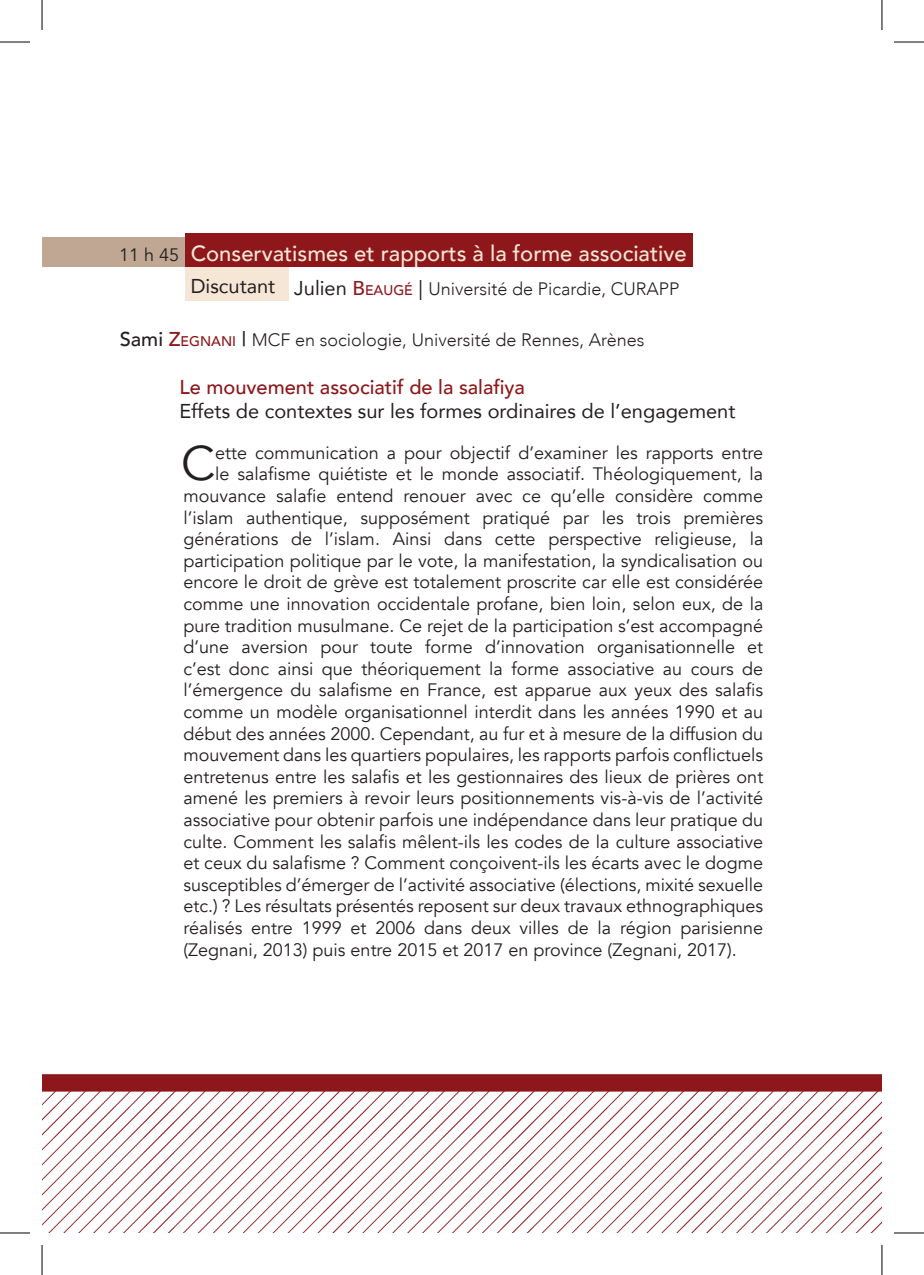
<style>
.page{position:relative;width:924px;height:1275px;background:#fff}
.page>*{position:absolute;margin:0;border:0;box-sizing:border-box;transform-origin:0 0}
.Résumé{font:48.6px "Avenir";color:#231f20}
.Titre_session{font:500 22px "Avenir";color:#f6e6d6}
.Sous-titre_communica{font:20px "Avenir";color:#231f20}
.Paragraphe_Titre_com{font:500 20px "Avenir";color:#8d171a}
.Discutant{font:20px "Avenir";color:#231f20}
.Résumé-2{font:18px "Avenir";color:#231f20}
.Paragraphe_nom_inter{font:300 18px "Avenir";color:#231f20}
.Discutant-2{font:300 18px "Avenir";color:#231f20}
.Heures{font:18px "Avenir";color:#231f20}
.s1{font-weight:400;font-size:20px}
.s2{font-weight:500;font-size:20px;color:#8d171a}
.s3{font-weight:500;font-size:14px;color:#8d171a}
.s4{font-weight:500;font-size:20px}
</style>
<div class="page">
<svg style="left:42px;top:1074px;width:839px;height:159px"></svg>
<div style="left:42px;top:237px;width:143px;height:30px;background:#c0a793"></div>
<div style="left:185px;top:233px;width:507px;height:34px;background:#8d171a"></div>
<div style="left:185px;top:268px;width:103px;height:33px;background:#f6e6d6"></div>
<hr style="left:0;top:42px;width:30px;height:1px;background:#000">
<hr style="left:893px;top:42px;width:30px;height:1px;background:#000">
<hr style="left:0;top:1232px;width:30px;height:1px;background:#000">
<hr style="left:893px;top:1232px;width:30px;height:1px;background:#000">
<hr style="left:42px;top:0;width:1px;height:30px;background:#000">
<hr style="left:42px;top:1245px;width:1px;height:30px;background:#000">
<hr style="left:881px;top:0;width:1px;height:30px;background:#000">
<hr style="left:881px;top:1245px;width:1px;height:30px;background:#000">
<p class="Heures" style="left:119px;top:244px;width:62px">11 h 45</p>
<p class="Titre_session" style="left:191px;top:234px;width:497px">Conservatismes et rapports à la forme associative</p>
<p class="Discutant" style="left:191px;top:270px;width:86px">Discutant</p>
<p class="Discutant-2" style="left:294px;top:278px;width:387px"><span class="s1">Julien</span> <span class="s2">B</span> <span class="s3">EAUGÉ</span> <span class="s1">|</span> Université de Picardie, CURAPP</p>
<p class="Paragraphe_nom_inter" style="left:120px;top:329px;width:526px"><span class="s4">Sami</span> <span class="s2">Z</span><span class="s3">EGNANI</span> <span class="s4">|</span> MCF en sociologie, Université de Rennes, Arènes</p>
<p class="Paragraphe_Titre_com" style="left:179px;top:370px;width:347px">Le mouvement associatif de la salafiya</p>
<p class="Sous-titre_communica" style="left:179px;top:395px;width:557px">Effets de contextes sur les formes ordinaires de l’engagement</p>
<p class="Résumé" style="left:181px;top:434px;width:36px">C</p>
<p class="Résumé-2" style="left:215px;top:442px;width:549px">ette communication a pour objectif d’examiner les rapports entre</p>
<p class="Résumé-2" style="left:215px;top:463px;width:549px">le salafisme quiétiste et le monde associatif. Théologiquement, la</p>
<p class="Résumé-2" style="left:183px;top:485px;width:581px">mouvance salafie entend renouer avec ce qu’elle considère comme</p>
<p class="Résumé-2" style="left:183px;top:506px;width:581px">l’islam authentique, supposément pratiqué par les trois premières</p>
<p class="Résumé-2" style="left:183px;top:528px;width:581px">générations de l’islam. Ainsi dans cette perspective religieuse, la</p>
<p class="Résumé-2" style="left:183px;top:550px;width:581px">participation politique par le vote, la manifestation, la syndicalisation ou</p>
<p class="Résumé-2" style="left:183px;top:571px;width:581px">encore le droit de grève est totalement proscrite car elle est considérée</p>
<p class="Résumé-2" style="left:183px;top:593px;width:581px">comme une innovation occidentale profane, bien loin, selon eux, de la</p>
<p class="Résumé-2" style="left:183px;top:614px;width:581px">pure tradition musulmane. Ce rejet de la participation s’est accompagné</p>
<p class="Résumé-2" style="left:183px;top:636px;width:581px">d’une aversion pour toute forme d’innovation organisationnelle et</p>
<p class="Résumé-2" style="left:183px;top:658px;width:581px">c’est donc ainsi que théoriquement la forme associative au cours de</p>
<p class="Résumé-2" style="left:183px;top:679px;width:581px">l’émergence du salafisme en France, est apparue aux yeux des salafis</p>
<p class="Résumé-2" style="left:183px;top:701px;width:581px">comme un modèle organisationnel interdit dans les années 1990 et au</p>
<p class="Résumé-2" style="left:183px;top:722px;width:581px">début des années 2000. Cependant, au fur et à mesure de la diffusion du</p>
<p class="Résumé-2" style="left:183px;top:744px;width:581px">mouvement dans les quartiers populaires, les rapports parfois conflictuels</p>
<p class="Résumé-2" style="left:183px;top:766px;width:581px">entretenus entre les salafis et les gestionnaires des lieux de prières ont</p>
<p class="Résumé-2" style="left:183px;top:787px;width:581px">amené les premiers à revoir leurs positionnements vis-à-vis de l’activité</p>
<p class="Résumé-2" style="left:183px;top:809px;width:581px">associative pour obtenir parfois une indépendance dans leur pratique du</p>
<p class="Résumé-2" style="left:183px;top:830px;width:581px">culte. Comment les salafis mêlent-ils les codes de la culture associative</p>
<p class="Résumé-2" style="left:183px;top:852px;width:581px">et ceux du salafisme ? Comment conçoivent-ils les écarts avec le dogme</p>
<p class="Résumé-2" style="left:183px;top:874px;width:581px">susceptibles d’émerger de l’activité associative (élections, mixité sexuelle</p>
<p class="Résumé-2" style="left:183px;top:895px;width:581px">etc.) ? Les résultats présentés reposent sur deux travaux ethnographiques</p>
<p class="Résumé-2" style="left:183px;top:917px;width:581px">réalisés entre 1999 et 2006 dans deux villes de la région parisienne</p>
<p class="Résumé-2" style="left:183px;top:938px;width:554px">(Zegnani, 2013) puis entre 2015 et 2017 en province (Zegnani, 2017).</p>
</div>
